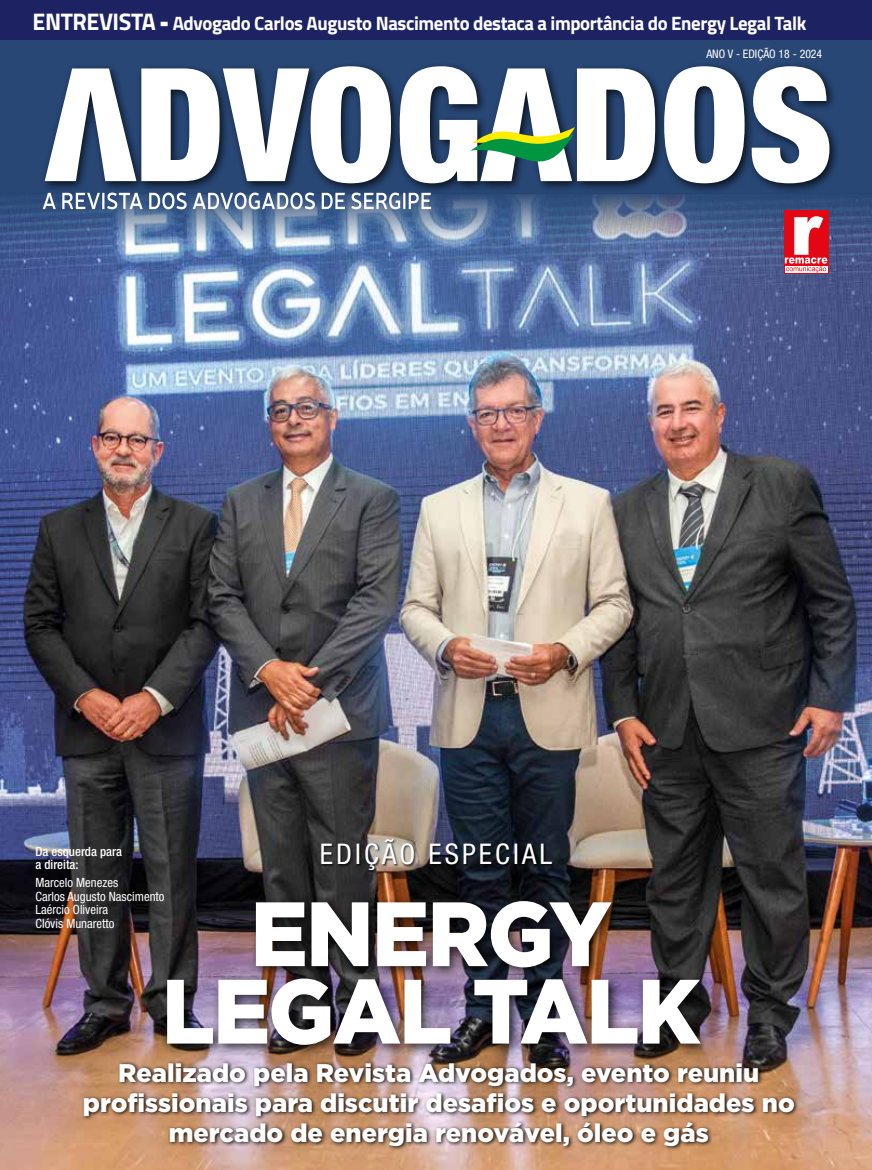
<style>
.page{position:relative;width:872px;height:1170px;background:#fff}
.page>*{position:absolute;margin:0;border:0;box-sizing:border-box;transform-origin:0 0}
.t1{font:900 91.05px/77.4px "Gotham";letter-spacing:-.02em;color:#fff;text-align:center;scale:.94 1}
.t2{font:condensed 28.5px "Helvetica Neue LT Std";letter-spacing:.11em;color:#fff}
.t3{font:900 25.5px/30px "Gotham";color:#fff;text-align:center}
.t4{font:700 19.35px "Titillium Web";letter-spacing:-.02em;color:#fff}
.t5{font:condensed 12.75px/13.5px "Helvetica Neue LT Std";color:#fff}
.t6{font:500 condensed 12.75px/13.5px "Helvetica Neue LT Std";color:#fff}
.t7{font:condensed 11.7px "Helvetica Neue LT Std";color:#fff}
.s1{font-size:24px}
.s2{font-weight:900;font-size:24px}
</style>
<div class="page">
<div style="left:0;top:40px;width:872px;height:152px;background:#284775"></div>
<img style="left:0;top:192px;width:872px;height:977px">
<div style="left:0;top:0;width:872px;height:40px;background:#1d2362"></div>
<div style="left:783px;top:211px;width:45px;height:63px;background:#e30613"></div>
<svg style="left:785px;top:272px;width:42px;height:1px"></svg>
<svg style="left:785px;top:216px;width:42px;height:56px"></svg>
<svg style="left:43px;top:195px;width:388px;height:14px"></svg>
<div style="left:40px;top:61px;width:800px;height:134px;background:#000;opacity:.75"></div>
<svg style="left:45px;top:66px;width:784px;height:117px"></svg>
<svg style="left:470px;top:113px;width:105px;height:75px"></svg>
<div style="left:160px;top:894px;width:552px;height:164px;background:#000;opacity:.75"></div>
<div style="left:81px;top:1059px;width:718px;height:91px;background:#000;opacity:.91"></div>
<div style="left:321px;top:838px;width:234px;height:35px;background:#000;opacity:.75"></div>
<p class="t4" style="left:33px;top:9px;width:775px"><span class="s1">ENTREVISTA</span> <span class="s2">-</span> Advogado Carlos Augusto Nascimento destaca a importância do Energy Legal Talk</p>
<p class="t7" style="left:706px;top:47px;width:117px">ANO V - EDIÇÃO 18 - 2024</p>
<p class="t2" style="left:320px;top:837px;width:234px">EDIÇÃO ESPECIAL</p>
<p class="t6" style="left:35px;top:844px;width:88px">Da esquerda para a direita:</p>
<p class="t5" style="left:35px;top:875px;width:131px">Marcelo Menezes<br>Carlos Augusto Nascimento<br>Laércio Oliveira<br>Clóvis Munaretto</p>
<h1 class="t1" style="left:162px;top:892px;width:574px">ENERGY<br>LEGAL TALK</h1>
<p class="t3" style="left:83px;top:1056px;width:713px">Realizado pela Revista Advogados, evento reuniu profissionais para discutir desafios e oportunidades no mercado de energia renovável, óleo e gás</p>
</div>
